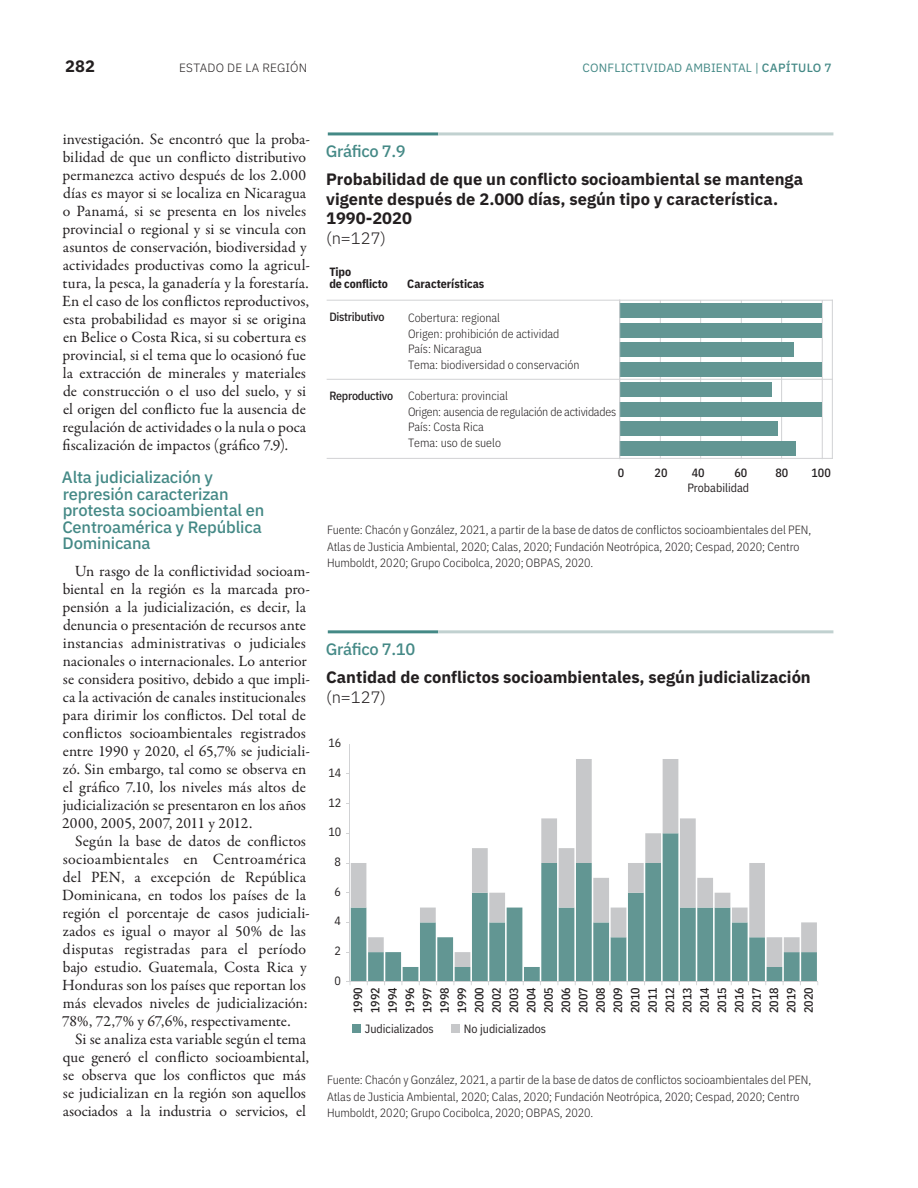
<style>
.page{position:relative;width:918px;height:1188px;background:#fff}
.page>*{position:absolute;margin:0;border:0;box-sizing:border-box;transform-origin:0 0}
.t1{font:700 16.5px/19.5px "IBM Plex Sans";color:#231f20}
.t2{font:500 16.5px/16.5px "IBM Plex Sans";letter-spacing:-.01em;color:#448986}
.t3{font:300 16.5px "IBM Plex Sans";color:#231f20}
.t4{font:15.75px/18px "Garamond Premr Pro";color:#231f20}
.t5{font:300 12px/15.8px "IBM Plex Sans Cond";color:#231f20}
.t6{font:500 12px/17.4px "IBM Plex Sans Cond";color:#231f20;text-align:justify}
.t7{font:12px "IBM Plex Sans Cond";color:#231f20}
.t8{font:12px "IBM Plex Sans";letter-spacing:.015em;color:#448986}
.t9{font:700 12px/12.8px "IBM Plex Sans Cond";color:#231f20}
.t10{font:500 12px "IBM Plex Sans Cond";letter-spacing:-.02em;color:#231f20}
.t11{font:300 12px "IBM Plex Sans";letter-spacing:.015em;color:#231f20}
.s1{font-weight:500}
</style>
<div class="page">
<hr style="left:328px;top:132px;width:110px;height:3px;background:#448986">
<hr style="left:438px;top:132px;width:395px;height:3px;background:#c1d1d0">
<hr style="left:328px;top:630px;width:110px;height:3px;background:#448986">
<hr style="left:438px;top:630px;width:395px;height:3px;background:#c1d1d0">
<hr style="left:327px;top:300px;width:293px;height:1px;background:#d1d2d4">
<hr style="left:327px;top:379px;width:293px;height:1px;background:#d1d2d4">
<hr style="left:327px;top:458px;width:293px;height:1px;background:#d1d2d4">
<hr style="left:660px;top:300px;width:1px;height:158px;background:#d1d2d4">
<hr style="left:700px;top:300px;width:1px;height:158px;background:#d1d2d4">
<hr style="left:741px;top:300px;width:1px;height:158px;background:#d1d2d4">
<hr style="left:781px;top:300px;width:1px;height:158px;background:#d1d2d4">
<hr style="left:822px;top:300px;width:1px;height:158px;background:#d1d2d4">
<svg style="left:620px;top:301px;width:1px;height:157px"></svg>
<div style="left:620px;top:362px;width:202px;height:15px;background:#629693"></div>
<div style="left:620px;top:342px;width:174px;height:15px;background:#629693"></div>
<div style="left:620px;top:323px;width:202px;height:14px;background:#629693"></div>
<div style="left:620px;top:303px;width:202px;height:15px;background:#629693"></div>
<div style="left:620px;top:441px;width:176px;height:15px;background:#629693"></div>
<div style="left:620px;top:421px;width:158px;height:15px;background:#629693"></div>
<div style="left:620px;top:402px;width:202px;height:15px;background:#629693"></div>
<div style="left:620px;top:382px;width:152px;height:15px;background:#629693"></div>
<hr style="left:619px;top:300px;width:1px;height:158px;background:#d1d2d4">
<hr style="left:832px;top:300px;width:1px;height:158px;background:#d1d2d4">
<hr style="left:620px;top:300px;width:212px;height:1px;background:#d1d2d4">
<hr style="left:620px;top:379px;width:212px;height:1px;background:#d1d2d4">
<hr style="left:620px;top:458px;width:212px;height:1px;background:#d1d2d4">
<svg style="left:351px;top:967px;width:466px;height:15px;background:#76a2a0"></svg>
<svg style="left:351px;top:759px;width:466px;height:208px"></svg>
<hr style="left:350px;top:744px;width:1px;height:238px;background:#d1d2d4">
<hr style="left:350px;top:982px;width:468px;height:1px;background:#d1d2d4">
<div style="left:352px;top:1025px;width:9px;height:8px;background:#629693"></div>
<div style="left:452px;top:1025px;width:8px;height:8px;background:#c7c8ca"></div>
<p class="t1" style="left:65px;top:55px;width:31px">282</p>
<p class="t11" style="left:179px;top:59px;width:129px">ESTADO DE LA REGIÓN</p>
<p class="t8" style="left:583px;top:59px;width:251px">CONFLICTIVIDAD AMBIENTAL | <span class="s1">CAPÍTULO 7</span></p>
<p class="t4" style="left:62px;top:130px;width:249px">investigación. Se encontró que la proba&shy;bilidad de que un conflicto distributivo permanezca activo después de los 2.000 días es mayor si se localiza en Nicaragua o Panamá, si se presenta en los niveles provincial o regional y si se vincula con asuntos de conservación, biodiversidad y actividades productivas como la agricul&shy;tura, la pesca, la ganadería y la forestaría.<br>En el caso de los conflictos reproductivos, esta probabilidad es mayor si se origina en Belice o Costa Rica, si su cobertura es provincial, si el tema que lo ocasionó fue la extracción de minerales y materiales de construcción o el uso del suelo, y si el origen del conflicto fue la ausencia de regulación de actividades o la nula o poca fiscalización de impactos (gráfico 7.9).</p>
<p class="t2" style="left:62px;top:468px;width:204px">Alta judicialización y represión caracterizan protesta socioambiental en<br>Centroamérica y República<br>Dominicana</p>
<p class="t4" style="left:62px;top:562px;width:249px;text-indent:13px">Un rasgo de la conflictividad socioam&shy;biental en la región es la marcada pro&shy;pensión a la judicialización, es decir, la denuncia o presentación de recursos ante instancias administrativas o judiciales nacionales o internacionales. Lo anterior se considera positivo, debido a que impli&shy;ca la activación de canales institucionales para dirimir los conflictos. Del total de conflictos socioambientales registrados entre 1990 y 2020, el 65,7% se judiciali&shy;zó. Sin embargo, tal como se observa en el gráfico 7.10, los niveles más altos de judicialización se presentaron en los años 2000, 2005, 2007, 2011 y 2012.</p>
<p class="t4" style="left:62px;top:832px;width:249px;text-indent:13px">Según la base de datos de conflictos socioambientales en Centroamérica del PEN, a excepción de República Dominicana, en todos los países de la región el porcentaje de casos judiciali&shy;zados es igual o mayor al 50% de las disputas registradas para el período bajo estudio. Guatemala, Costa Rica y Honduras son los países que reportan los más elevados niveles de judicialización:<br>78%, 72,7% y 67,6%, respectivamente.</p>
<p class="t4" style="left:63px;top:1030px;width:248px;text-indent:12px">Si se analiza esta variable según el tema que generó el conflicto socioambiental, se observa que los conflictos que más se judicializan en la región son aquellos asociados a la industria o servicios, el</p>
<p class="t2" style="left:326px;top:142px;width:81px">Gráfico 7.9</p>
<p class="t1" style="left:326px;top:168px;width:478px">Probabilidad de que un conflicto socioambiental se mantenga vigente después de 2.000 días, según tipo y característica.<br>1990-2020</p>
<p class="t3" style="left:326px;top:225px;width:61px">(n=127)</p>
<p class="t9" style="left:329px;top:264px;width:60px">Tipo<br>de conflicto</p>
<p class="t10" style="left:329px;top:308px;width:57px">Distributivo</p>
<p class="t5" style="left:408px;top:309px;width:173px">Cobertura: regional<br>Origen: prohibición de actividad<br>País: Nicaragua<br>Tema: biodiversidad o conservación</p>
<p class="t5" style="left:408px;top:387px;width:210px">Cobertura: provincial<br>Origen: ausencia de regulación de actividades<br>País: Costa Rica<br>Tema: uso de suelo</p>
<p class="t9" style="left:407px;top:277px;width:79px">Características</p>
<p class="t10" style="left:329px;top:386px;width:65px">Reproductivo</p>
<p class="t6" style="left:618px;top:463px;width:8px">0</p>
<p class="t6" style="left:655px;top:463px;width:14px">20</p>
<p class="t6" style="left:692px;top:463px;width:14px">40</p>
<p class="t6" style="left:734px;top:463px;width:14px">60</p>
<p class="t6" style="left:775px;top:463px;width:14px">80</p>
<p class="t6" style="left:811px;top:463px;width:21px">100</p>
<p class="t7" style="left:687px;top:479px;width:63px">Probabilidad</p>
<p class="t5" style="left:327px;top:521px;width:486px;line-height:16.5px">Fuente: Chacón y González, 2021, a partir de la base de datos de conflictos socioambientales del PEN,<br>Atlas de Justicia Ambiental, 2020; Calas, 2020; Fundación Neotrópica, 2020; Cespad, 2020; Centro<br>Humboldt, 2020; Grupo Cocibolca, 2020; OBPAS, 2020.</p>
<p class="t2" style="left:326px;top:640px;width:91px">Gráfico 7.10</p>
<p class="t1" style="left:326px;top:666px;width:486px">Cantidad de conflictos socioambientales, según judicialización</p>
<p class="t3" style="left:326px;top:684px;width:61px">(n=127)</p>
<p class="t7" style="left:328px;top:734px;width:14px">16</p>
<p class="t7" style="left:328px;top:763px;width:14px">14</p>
<p class="t7" style="left:328px;top:793px;width:14px">12</p>
<p class="t7" style="left:328px;top:823px;width:14px">10</p>
<p class="t7" style="left:334px;top:852px;width:8px">8</p>
<p class="t7" style="left:334px;top:882px;width:8px">6</p>
<p class="t7" style="left:334px;top:912px;width:8px">4</p>
<p class="t7" style="left:334px;top:942px;width:8px">2</p>
<p class="t7" style="left:334px;top:971px;width:8px">0</p>
<p class="t6" style="left:348px;top:1013px;width:27px;rotate:-90deg">1990<br>1992<br>1994<br>1996<br>1997<br>1998<br>1999<br>2000<br>2002<br>2003<br>2004<br>2005<br>2006<br>2007<br>2008<br>2009<br>2010<br>2011<br>2012<br>2013<br>2014<br>2015<br>2016<br>2017<br>2018<br>2019<br>2020</p>
<p class="t7" style="left:365px;top:1020px;width:70px">Judicializados</p>
<p class="t7" style="left:464px;top:1020px;width:84px">No judicializados</p>
<p class="t5" style="left:327px;top:1071px;width:486px;line-height:16.5px">Fuente: Chacón y González, 2021, a partir de la base de datos de conflictos socioambientales del PEN,<br>Atlas de Justicia Ambiental, 2020; Calas, 2020; Fundación Neotrópica, 2020; Cespad, 2020; Centro<br>Humboldt, 2020; Grupo Cocibolca, 2020; OBPAS, 2020.</p>
</div>
